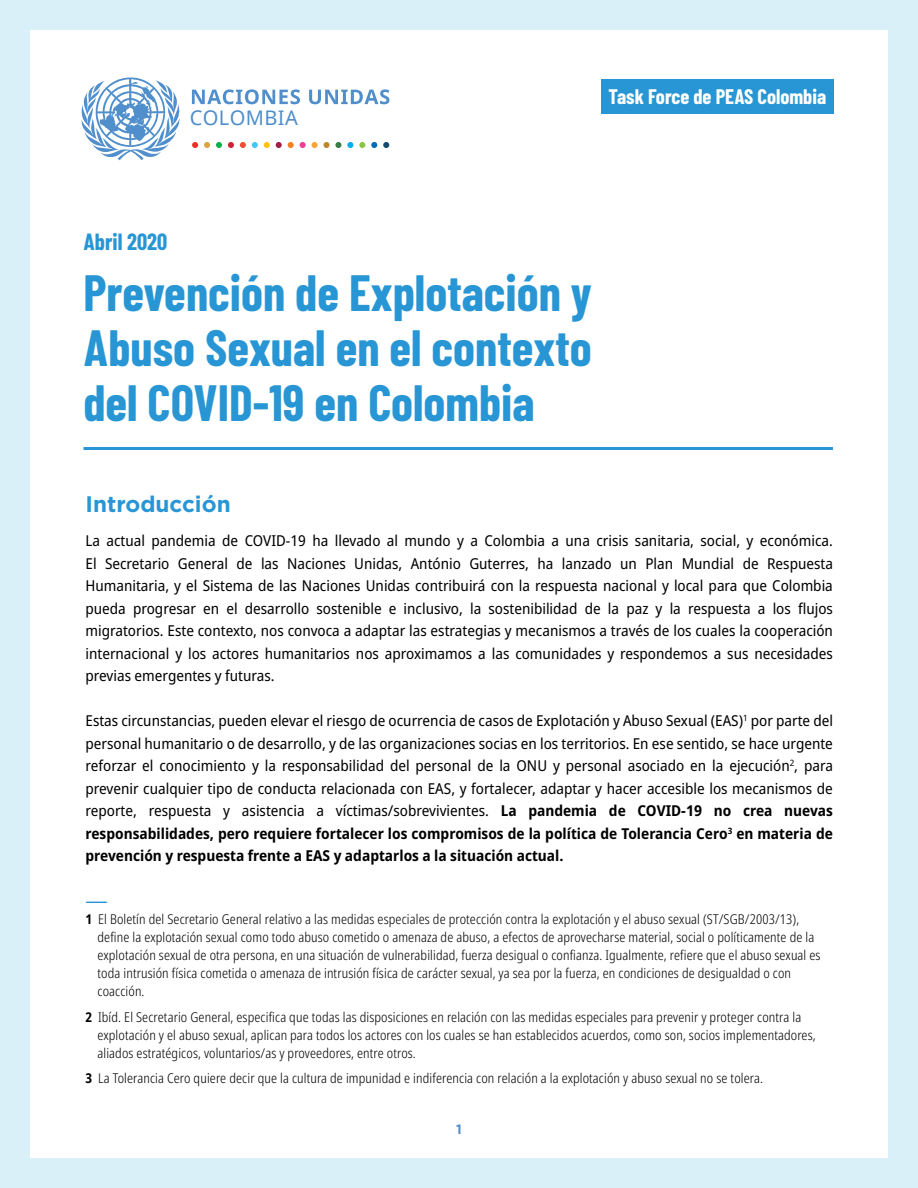
<style>
.page{position:relative;width:918px;height:1188px;background:#d9f0f9}
.page>*{position:absolute;margin:0;border:0;box-sizing:border-box;transform-origin:0 0}
.t1{font:700 49.8px/54.6px "Barlow Condensed";color:#2896d4;text-align:justify}
.t2{font:700 22.8px "Barlow Condensed";color:#2896d4}
.t3{font:700 22.5px "Gotham";color:#2896d4}
.t4{font:700 20.55px "Barlow Condensed";color:#fff}
.t5{font:20.1px "Noto Sans";letter-spacing:.02em;color:#4f8ecb}
.t6{font:semi-condensed 15px/22.5px "Noto Sans";color:#000;text-align:justify}
.t7{font:300 condensed 13.5px/18px "Noto Sans";letter-spacing:.01em;color:#000}
.t8{font:700 13.5px "Gotham";color:#508fcc}
.t9{font:700 12px "Roboto";color:#2896d4}
.s1{font-weight:700}
</style>
<div class="page">
<div style="left:30px;top:30px;width:858px;height:1128px;background:#fff"></div>
<hr style="left:83px;top:447px;width:750px;height:3px;background:#2896d4">
<div style="left:602px;top:79px;width:232px;height:34px;background:#2896d4"></div>
<svg style="left:81px;top:77px;width:99px;height:83px"></svg>
<svg style="left:192px;top:89px;width:108px;height:15px"></svg>
<svg style="left:309px;top:89px;width:80px;height:15px"></svg>
<svg style="left:192px;top:142px;width:6px;height:6px"></svg>
<svg style="left:216px;top:142px;width:6px;height:6px"></svg>
<svg style="left:240px;top:142px;width:6px;height:6px"></svg>
<svg style="left:264px;top:142px;width:6px;height:6px"></svg>
<svg style="left:288px;top:142px;width:6px;height:6px"></svg>
<svg style="left:312px;top:142px;width:6px;height:6px"></svg>
<svg style="left:204px;top:142px;width:6px;height:6px"></svg>
<svg style="left:228px;top:142px;width:6px;height:6px"></svg>
<svg style="left:252px;top:142px;width:6px;height:6px"></svg>
<svg style="left:276px;top:142px;width:6px;height:6px"></svg>
<svg style="left:300px;top:142px;width:6px;height:6px"></svg>
<svg style="left:324px;top:142px;width:17px;height:6px"></svg>
<svg style="left:347px;top:142px;width:6px;height:6px"></svg>
<svg style="left:371px;top:142px;width:6px;height:6px"></svg>
<svg style="left:359px;top:142px;width:6px;height:6px"></svg>
<svg style="left:383px;top:142px;width:6px;height:6px"></svg>
<h3 class="t5" style="left:190px;top:104px;width:110px">COLOMBIA</h3>
<h3 class="t4" style="left:609px;top:84px;width:219px">Task Force de PEAS Colombia</h3>
<h2 class="t2" style="left:83px;top:227px;width:85px">Abril 2020</h2>
<h1 class="t1" style="left:83px;top:265px;width:510px">Prevención de Explotación y Abuso Sexual en el contexto del COVID-19 en Colombia</h1>
<h3 class="t3" style="left:86px;top:489px;width:147px">Introducción</h3>
<p class="t6" style="left:86px;top:530px;width:749px">La actual pandemia de COVID-19 ha llevado al mundo y a Colombia a una crisis sanitaria, social, y económica.<br>El Secretario General de las Naciones Unidas, António Guterres, ha lanzado un Plan Mundial de Respuesta Humanitaria, y el Sistema de las Naciones Unidas contribuirá con la respuesta nacional y local para que Colombia pueda progresar en el desarrollo sostenible e inclusivo, la sostenibilidad de la paz y la respuesta a los flujos migratorios. Este contexto, nos convoca a adaptar las estrategias y mecanismos a través de los cuales la cooperación internacional y los actores humanitarios nos aproximamos a las comunidades y respondemos a sus necesidades previas emergentes y futuras.</p>
<p class="t6" style="left:85px;top:710px;width:749px">Estas circunstancias, pueden elevar el riesgo de ocurrencia de casos de Explotación y Abuso Sexual (EAS)<sup>1</sup> por parte del personal humanitario o de desarrollo, y de las organizaciones socias en los territorios. En ese sentido, se hace urgente reforzar el conocimiento y la responsabilidad del personal de la ONU y personal asociado en la ejecución<sup>2</sup>, para prevenir cualquier tipo de conducta relacionada con EAS, y fortalecer, adaptar y hacer accesible los mecanismos de reporte, respuesta y asistencia a víctimas/sobrevivientes. <span class="s1">La pandemia de COVID-19 no crea nuevas responsabilidades, pero requiere fortalecer los compromisos de la política de Tolerancia Cero</span><sup>3</sup> <span class="s1">en materia de prevención y respuesta frente a EAS y adaptarlos a la situación actual.</span></p>
<p class="t9" style="left:86px;top:894px;width:24px">--------</p>
<p class="t7" style="left:98px;top:911px;width:725px;text-indent:-12px"><span class="s1">1</span> El Boletín del Secretario General relativo a las medidas especiales de protección contra la explotación y el abuso sexual (ST/SGB/2003/13), define la explotación sexual como todo abuso cometido o amenaza de abuso, a efectos de aprovecharse material, social o políticamente de la explotación sexual de otra persona, en una situación de vulnerabilidad, fuerza desigual o confianza. Igualmente, refiere que el abuso sexual es toda intrusión física cometida o amenaza de intrusión física de carácter sexual, ya sea por la fuerza, en condiciones de desigualdad o con coacción.</p>
<p class="t7" style="left:98px;top:1008px;width:720px;text-indent:-12px"><span class="s1">2</span> Ibíd. El Secretario General, especifica que todas las disposiciones en relación con las medidas especiales para prevenir y proteger contra la explotación y el abuso sexual, aplican para todos los actores con los cuales se han establecidos acuerdos, como son, socios implementadores, aliados estratégicos, voluntarios/as y proveedores, entre otros.</p>
<p class="t7" style="left:86px;top:1070px;width:679px"><span class="s1">3</span> La Tolerancia Cero quiere decir que la cultura de impunidad e indiferencia con relación a la explotación y abuso sexual no se tolera.</p>
<p class="t8" style="left:456px;top:1120px;width:7px">1</p>
</div>
